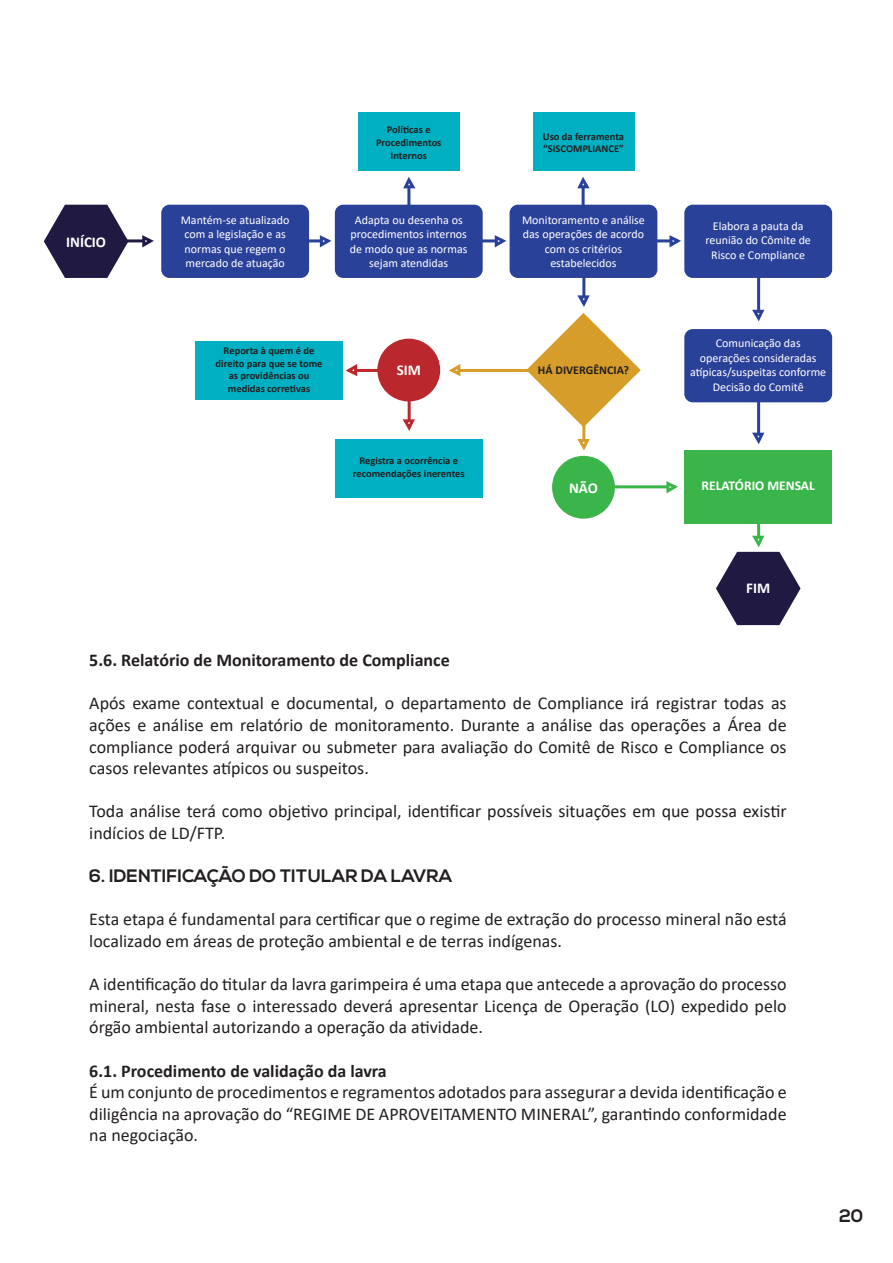
<style>
.page{position:relative;width:893px;height:1263px;background:#fff}
.page>*{position:absolute;margin:0;border:0;box-sizing:border-box;transform-origin:0 0}
.t1{font:18px/21.6px "Calibri";color:#231f20;text-align:justify}
.t2{font:700 18px "Calibri";color:#231f20}
.t3{font:700 18px "Nexa";color:#231f20}
.t4{font:700 15px "Calibri";color:#fff}
.t5{font:700 13.5px "Calibri";color:#fff}
.t6{font:12px/14.4px "Calibri";color:#fff;text-align:center}
.t7{font:700 12px "Calibri";color:#231f20}
.t8{font:700 10.5px/12.6px "Calibri";color:#231f20;text-align:center}
</style>
<div class="page">
<div style="left:377px;top:339px;width:63px;height:62px;background:#ba272c;border-radius:50%"></div>
<div style="left:552px;top:456px;width:63px;height:63px;background:#3ab54a;border-radius:50%"></div>
<div style="left:358px;top:113px;width:101px;height:58px;background:#00afc1"></div>
<div style="left:195px;top:341px;width:148px;height:58px;background:#00afc1"></div>
<div style="left:335px;top:439px;width:148px;height:59px;background:#00afc1"></div>
<div style="left:533px;top:113px;width:101px;height:58px;background:#00afc1"></div>
<div style="left:161px;top:205px;width:148px;height:73px;background:#2a419a;border-radius:8px"></div>
<div style="left:335px;top:205px;width:148px;height:73px;background:#2a419a;border-radius:8px"></div>
<div style="left:510px;top:205px;width:147px;height:73px;background:#2a419a;border-radius:8px"></div>
<div style="left:684px;top:205px;width:148px;height:73px;background:#2a419a;border-radius:8px"></div>
<div style="left:684px;top:329px;width:148px;height:73px;background:#2a419a;border-radius:8px"></div>
<div style="left:684px;top:451px;width:148px;height:73px;background:#3ab54a"></div>
<svg style="left:44px;top:205px;width:84px;height:73px"></svg>
<hr style="left:120px;top:239px;width:25px;height:3px;background:#201942">
<svg style="left:140px;top:235px;width:14px;height:13px"></svg>
<hr style="left:298px;top:239px;width:25px;height:3px;background:#2a419a">
<svg style="left:317px;top:234px;width:18px;height:16px"></svg>
<hr style="left:407px;top:186px;width:3px;height:25px;background:#2a419a">
<svg style="left:403px;top:177px;width:13px;height:14px"></svg>
<hr style="left:582px;top:186px;width:3px;height:25px;background:#2a419a">
<svg style="left:577px;top:177px;width:13px;height:14px"></svg>
<hr style="left:582px;top:273px;width:3px;height:25px;background:#2a419a">
<svg style="left:526px;top:293px;width:115px;height:134px"></svg>
<hr style="left:582px;top:417px;width:3px;height:25px;background:#d79d2a">
<svg style="left:577px;top:436px;width:13px;height:15px"></svg>
<hr style="left:612px;top:485px;width:57px;height:3px;background:#3ab54a">
<svg style="left:664px;top:481px;width:14px;height:13px"></svg>
<hr style="left:458px;top:369px;width:73px;height:3px;background:#d79d2a">
<svg style="left:449px;top:364px;width:14px;height:13px"></svg>
<hr style="left:355px;top:369px;width:24px;height:3px;background:#ba272c">
<svg style="left:345px;top:364px;width:15px;height:12px"></svg>
<hr style="left:408px;top:397px;width:3px;height:25px;background:#ba272c">
<svg style="left:402px;top:417px;width:13px;height:14px"></svg>
<hr style="left:472px;top:239px;width:25px;height:3px;background:#2a419a">
<svg style="left:492px;top:234px;width:18px;height:16px"></svg>
<hr style="left:647px;top:239px;width:25px;height:3px;background:#2a419a">
<svg style="left:667px;top:235px;width:14px;height:13px"></svg>
<hr style="left:757px;top:276px;width:3px;height:36px;background:#2a419a">
<svg style="left:752px;top:307px;width:13px;height:15px"></svg>
<hr style="left:757px;top:399px;width:3px;height:36px;background:#2a419a">
<svg style="left:752px;top:430px;width:13px;height:14px"></svg>
<hr style="left:757px;top:513px;width:3px;height:25px;background:#3ab54a">
<svg style="left:716px;top:533px;width:84px;height:92px"></svg>
<p class="t4" style="left:66px;top:231px;width:41px">INÍCIO</p>
<p class="t8" style="left:376px;top:124px;width:67px">Políticas e<br>Procedimentos<br>Internos</p>
<p class="t8" style="left:543px;top:130px;width:83px;text-align:left">Uso da ferramenta “SISCOMPLIANCE”</p>
<p class="t6" style="left:181px;top:212px;width:110px">Mantém-se atualizado com a legislação e as normas que regem o mercado de atuação</p>
<p class="t6" style="left:350px;top:212px;width:119px">Adapta ou desenha os procedimentos internos de modo que as normas sejam atendidas</p>
<p class="t6" style="left:522px;top:212px;width:124px">Monitoramento e análise das operações de acordo com os critérios estabelecidos</p>
<p class="t6" style="left:705px;top:219px;width:107px">Elabora a pauta da reunião do Cômite de<br>Risco e Compliance</p>
<p class="t8" style="left:216px;top:344px;width:108px">Reporta à quem é de direito para que se tome as providências ou medidas corretivas</p>
<p class="t4" style="left:397px;top:360px;width:26px">SIM</p>
<p class="t7" style="left:538px;top:362px;width:93px">HÁ DIVERGÊNCIA?</p>
<p class="t8" style="left:353px;top:454px;width:113px">Registra a ocorrência e recomendações inerentes</p>
<p class="t4" style="left:569px;top:478px;width:30px">NÃO</p>
<p class="t6" style="left:690px;top:336px;width:137px">Comunicação das operações consideradas atípicas/suspeitas conforme<br>Decisão do Comitê</p>
<p class="t5" style="left:702px;top:476px;width:115px">RELATÓRIO MENSAL</p>
<p class="t4" style="left:746px;top:578px;width:26px">FIM</p>
<p class="t2" style="left:89px;top:647px;width:362px">5.6. Relatório de Monitoramento de Compliance</p>
<p class="t1" style="left:89px;top:692px;width:699px">Após exame contextual e documental, o departamento de Compliance irá registrar todas as ações e análise em relatório de monitoramento. Durante a análise das operações a Área de compliance poderá arquivar ou submeter para avaliação do Comitê de Risco e Compliance os casos relevantes atípicos ou suspeitos.</p>
<p class="t1" style="left:89px;top:800px;width:699px">Toda análise terá como objetivo principal, identificar possíveis situações em que possa existir indícios de LD/FTP.</p>
<p class="t3" style="left:89px;top:865px;width:364px">6. IDENTIFICAÇÃO DO TITULAR DA LAVRA</p>
<p class="t1" style="left:89px;top:908px;width:699px">Esta etapa é fundamental para certificar que o regime de extração do processo mineral não está localizado em áreas de proteção ambiental e de terras indígenas.</p>
<p class="t1" style="left:89px;top:973px;width:699px">A identificação do titular da lavra garimpeira é uma etapa que antecede a aprovação do processo mineral, nesta fase o interessado deverá apresentar Licença de Operação (LO) expedido pelo órgão ambiental autorizando a operação da atividade.</p>
<p class="t2" style="left:89px;top:1058px;width:299px">6.1. Procedimento de validação da lavra</p>
<p class="t1" style="left:89px;top:1081px;width:699px">É um conjunto de procedimentos e regramentos adotados para assegurar a devida identificação e diligência na aprovação do “REGIME DE APROVEITAMENTO MINERAL”, garantindo conformidade na negociação.</p>
<p class="t3" style="left:839px;top:1206px;width:26px">20</p>
</div>
